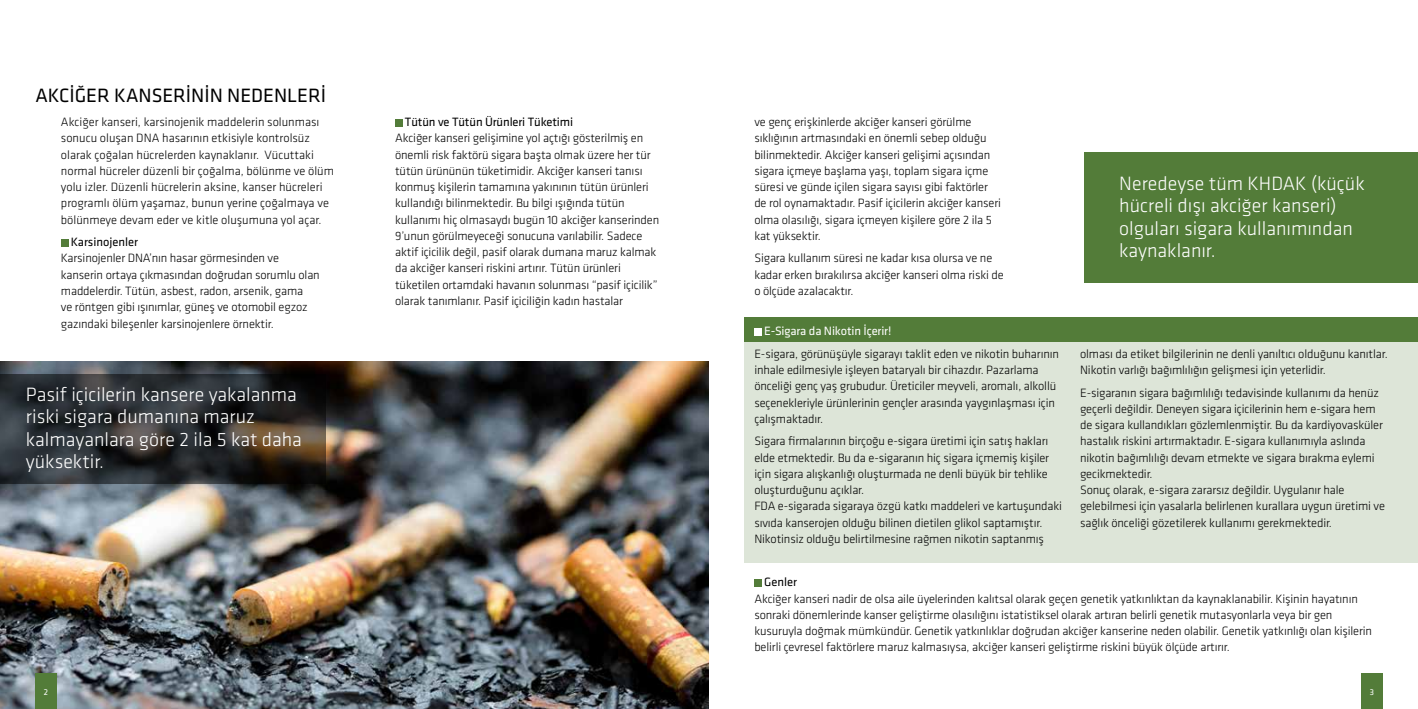
<style>
.page{position:relative;width:1418px;height:709px;background:#fff}
.page>*{position:absolute;margin:0;border:0;box-sizing:border-box;transform-origin:0 0}
.t1{font:300 20px/22.5px "Klavika";color:#fff}
.t2{font:20px "Klavika";color:#000}
.t3{font:300 12.5px/16.2px "Klavika";letter-spacing:-.01em;color:#000}
.t4{font:12.5px "Klavika";letter-spacing:-.01em;color:#000}
.t5{font:12.5px "Klavika";letter-spacing:-.01em;color:#fff}
.t6{font:8.75px "Klavika";color:#fff}
</style>
<div class="page">
<img style="left:0;top:361px;width:709px;height:348px">
<svg style="left:0;top:374px;width:325px;height:109px;background:#2d2e2f"></svg>
<div style="left:61px;top:239px;width:7px;height:7px;background:#537c39"></div>
<div style="left:395px;top:119px;width:7px;height:7px;background:#537c39"></div>
<div style="left:754px;top:579px;width:7px;height:7px;background:#537c39"></div>
<div style="left:744px;top:318px;width:673px;height:24px;background:#537c39"></div>
<div style="left:744px;top:342px;width:673px;height:220px;background:#dde5d8"></div>
<div style="left:754px;top:328px;width:7px;height:7px;background:#fff"></div>
<div style="left:1083px;top:152px;width:334px;height:131px;background:#537c39"></div>
<div style="left:35px;top:673px;width:22px;height:36px;background:#537c39"></div>
<div style="left:1361px;top:673px;width:21px;height:36px;background:#537c39"></div>
<h1 class="t2" style="left:35px;top:85px;width:292px">AKCİĞER KANSERİNİN NEDENLERİ</h1>
<p class="t3" style="left:61px;top:114px;width:274px">Akciğer kanseri, karsinojenik maddelerin solunması sonucu oluşan DNA hasarının etkisiyle kontrolsüz olarak çoğalan hücrelerden kaynaklanır. Vücuttaki normal hücreler düzenli bir çoğalma, bölünme ve ölüm yolu izler. Düzenli hücrelerin aksine, kanser hücreleri programlı ölüm yaşamaz, bunun yerine çoğalmaya ve bölünmeye devam eder ve kitle oluşumuna yol açar.</p>
<p class="t4" style="left:71px;top:235px;width:69px">Karsinojenler</p>
<p class="t3" style="left:61px;top:250px;width:260px">Karsinojenler DNA’nın hasar görmesinden ve kanserin ortaya çıkmasından doğrudan sorumlu olan maddelerdir. Tütün, asbest, radon, arsenik, gama<br>ve röntgen gibi ışınımlar, güneş ve otomobil egzoz gazındaki bileşenler karsinojenlere örnektir.</p>
<h1 class="t1" style="left:26px;top:383px;width:277px">Pasif içicilerin kansere yakalanma riski sigara dumanına maruz kalmayanlara göre 2 ila 5 kat daha yüksektir.</h1>
<p class="t4" style="left:405px;top:115px;width:170px">Tütün ve Tütün Ürünleri Tüketimi</p>
<p class="t3" style="left:395px;top:130px;width:266px">Akciğer kanseri gelişimine yol açtığı gösterilmiş en önemli risk faktörü sigara başta olmak üzere her tür tütün ürününün tüketimidir. Akciğer kanseri tanısı konmuş kişilerin tamamına yakınının tütün ürünleri kullandığı bilinmektedir. Bu bilgi ışığında tütün kullanımı hiç olmasaydı bugün 10 akciğer kanserinden 9’unun görülmeyeceği sonucuna varılabilir. Sadece aktif içicilik değil, pasif olarak dumana maruz kalmak da akciğer kanseri riskini artırır. Tütün ürünleri tüketilen ortamdaki havanın solunması “pasif içicilik” olarak tanımlanır. Pasif içiciliğin kadın hastalar</p>
<p class="t3" style="left:754px;top:114px;width:248px">ve genç erişkinlerde akciğer kanseri görülme sıklığının artmasındaki en önemli sebep olduğu bilinmektedir. Akciğer kanseri gelişimi açısından sigara içmeye başlama yaşı, toplam sigara içme süresi ve günde içilen sigara sayısı gibi faktörler de rol oynamaktadır. Pasif içicilerin akciğer kanseri olma olasılığı, sigara içmeyen kişilere göre 2 ila 5 kat yüksektir.</p>
<p class="t3" style="left:754px;top:250px;width:251px">Sigara kullanım süresi ne kadar kısa olursa ve ne kadar erken bırakılırsa akciğer kanseri olma riski de o ölçüde azalacaktır.</p>
<p class="t5" style="left:764px;top:324px;width:129px">E-Sigara da Nikotin İçerir!</p>
<p class="t3" style="left:754px;top:346px;width:306px">E-sigara, görünüşüyle sigarayı taklit eden ve nikotin buharının inhale edilmesiyle işleyen bataryalı bir cihazdır. Pazarlama önceliği genç yaş grubudur. Üreticiler meyveli, aromalı, alkollü seçenekleriyle ürünlerinin gençler arasında yaygınlaşması için çalışmaktadır.</p>
<p class="t3" style="left:754px;top:433px;width:309px">Sigara firmalarının birçoğu e-sigara üretimi için satış hakları elde etmektedir. Bu da e-sigaranın hiç sigara içmemiş kişiler için sigara alışkanlığı oluşturmada ne denli büyük bir tehlike oluşturduğunu açıklar.<br>FDA e-sigarada sigaraya özgü katkı maddeleri ve kartuşundaki sıvıda kanserojen olduğu bilinen dietilen glikol saptamıştır.<br>Nikotinsiz olduğu belirtilmesine rağmen nikotin saptanmış</p>
<h1 class="t1" style="left:1119px;top:172px;width:247px">Neredeyse tüm KHDAK (küçük hücreli dışı akciğer kanseri) olguları sigara kullanımından kaynaklanır.</h1>
<p class="t3" style="left:1080px;top:346px;width:309px">olması da etiket bilgilerinin ne denli yanıltıcı olduğunu kanıtlar.<br>Nikotin varlığı bağımlılığın gelişmesi için yeterlidir.</p>
<p class="t3" style="left:1080px;top:384px;width:306px">E-sigaranın sigara bağımlılığı tedavisinde kullanımı da henüz geçerli değildir. Deneyen sigara içicilerinin hem e-sigara hem de sigara kullandıkları gözlemlenmiştir. Bu da kardiyovasküler hastalık riskini artırmaktadır. E-sigara kullanımıyla aslında nikotin bağımlılığı devam etmekte ve sigara bırakma eylemi gecikmektedir.<br>Sonuç olarak, e-sigara zararsız değildir. Uygulanır hale gelebilmesi için yasalarla belirlenen kurallara uygun üretimi ve sağlık önceliği gözetilerek kullanımı gerekmektedir.</p>
<p class="t4" style="left:764px;top:575px;width:34px">Genler</p>
<p class="t3" style="left:754px;top:590px;width:619px">Akciğer kanseri nadir de olsa aile üyelerinden kalıtsal olarak geçen genetik yatkınlıktan da kaynaklanabilir. Kişinin hayatının sonraki dönemlerinde kanser geliştirme olasılığını istatistiksel olarak artıran belirli genetik mutasyonlarla veya bir gen kusuruyla doğmak mümkündür. Genetik yatkınlıklar doğrudan akciğer kanserine neden olabilir. Genetik yatkınlığı olan kişilerin belirli çevresel faktörlere maruz kalmasıysa, akciğer kanseri geliştirme riskini büyük ölçüde artırır.</p>
<p class="t6" style="left:44px;top:687px;width:6px">2</p>
<p class="t6" style="left:1369px;top:687px;width:6px">3</p>
</div>
